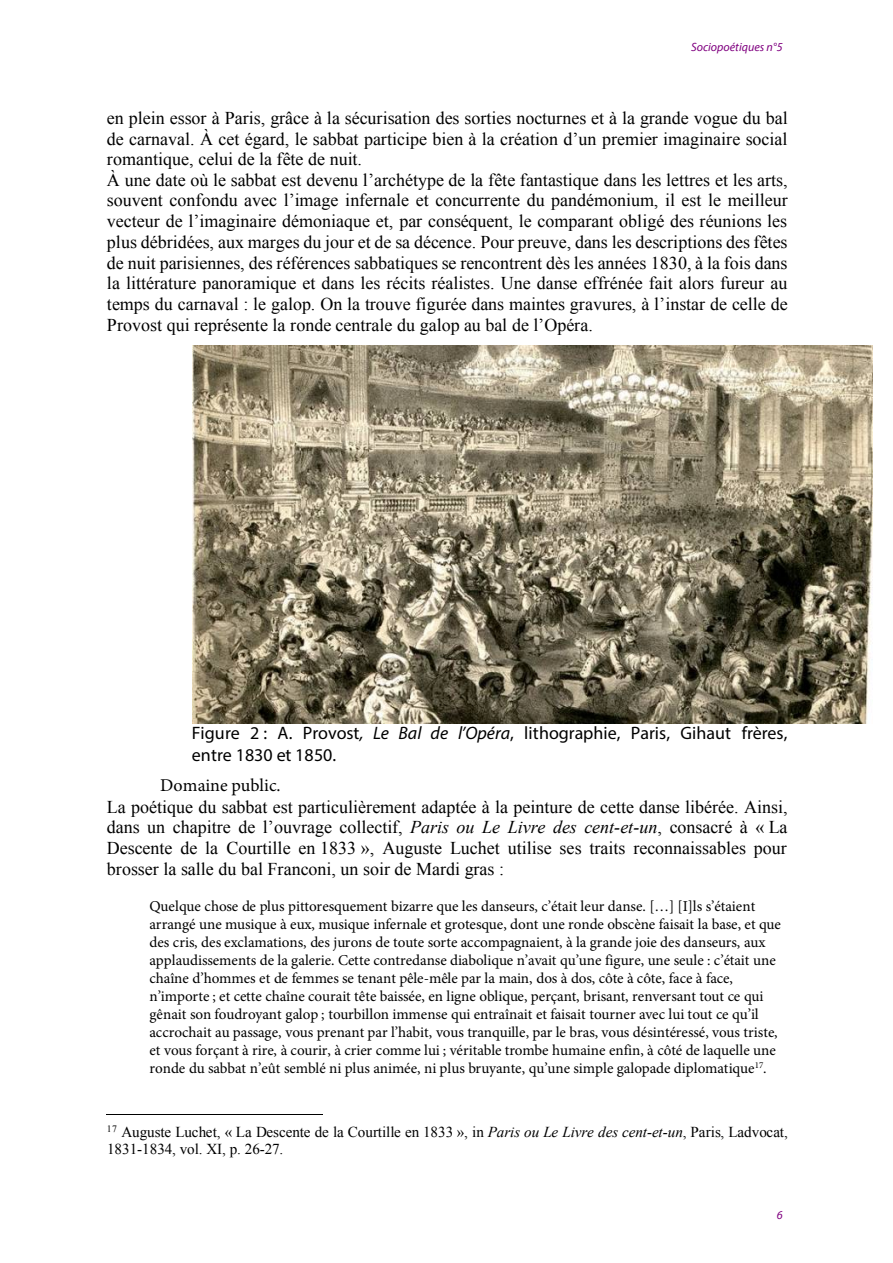
<style>
.page{position:relative;width:893px;height:1263px;background:#fff}
.page>*{position:absolute;margin:0;border:0;box-sizing:border-box;transform-origin:0 0}
.t1{font:18px/20.7px "Times New Roman";color:#000}
.t2{font:18px/21.6px "Myriad Pro";color:#000}
.t3{font:18px "Minion Pro";color:#000}
.t4{font:15.15px/18px "Minion Pro";letter-spacing:-.005em;color:#000}
.t5{font:15.15px/17.2px "Times New Roman";color:#000}
.t6{font:italic 12px "Myriad Pro";color:#800080}
.s1{font-style:italic}
</style>
<div class="page">
<hr style="left:107px;top:1114px;width:216px;height:1px;background:#000">
<img style="left:192px;top:345px;width:681px;height:379px">
<p class="t6" style="left:691px;top:40px;width:93px">Sociopoétiques n°5</p>
<p class="t1" style="left:107px;top:107px;width:682px">en plein essor à Paris, grâce à la sécurisation des sorties nocturnes et à la grande vogue du bal de carnaval. À cet égard, le sabbat participe bien à la création d’un premier imaginaire social romantique, celui de la fête de nuit.<br>À une date où le sabbat est devenu l’archétype de la fête fantastique dans les lettres et les arts, souvent confondu avec l’image infernale et concurrente du pandémonium, il est le meilleur vecteur de l’imaginaire démoniaque et, par conséquent, le comparant obligé des réunions les plus débridées, aux marges du jour et de sa décence. Pour preuve, dans les descriptions des fêtes de nuit parisiennes, des références sabbatiques se rencontrent dès les années 1830, à la fois dans la littérature panoramique et dans les récits réalistes. Une danse effrénée fait alors fureur au temps du carnaval : le galop. On la trouve figurée dans maintes gravures, à l’instar de celle de Provost qui représente la ronde centrale du galop au bal de l’Opéra.</p>
<p class="t2" style="left:192px;top:724px;width:597px">Figure 2 : A. Provost<span class="s1">, Le Bal de l’Opéra</span>, lithographie, Paris, Gihaut frères, entre 1830 et 1850.</p>
<p class="t3" style="left:160px;top:778px;width:122px">Domaine public.</p>
<p class="t1" style="left:107px;top:796px;width:682px;text-align:justify">La poétique du sabbat est particulièrement adaptée à la peinture de cette danse libérée. Ainsi, dans un chapitre de l’ouvrage collectif, <span class="s1">Paris ou Le Livre des cent-et-un</span>, consacré à « La Descente de la Courtille en 1833 », Auguste Luchet utilise ses traits reconnaissables pour brosser la salle du bal Franconi, un soir de Mardi gras :</p>
<p class="t4" style="left:149px;top:899px;width:633px">Quelque chose de plus pittoresquement bizarre que les danseurs, c’était leur danse. […] [I]ls s’étaient arrangé une musique à eux, musique infernale et grotesque, dont une ronde obscène faisait la base, et que des cris, des exclamations, des jurons de toute sorte accompagnaient, à la grande joie des danseurs, aux applaudissements de la galerie. Cette contredanse diabolique n’avait qu’une figure, une seule : c’était une chaîne d’hommes et de femmes se tenant pêle-mêle par la main, dos à dos, côte à côte, face à face, n’importe ; et cette chaîne courait tête baissée, en ligne oblique, perçant, brisant, renversant tout ce qui gênait son foudroyant galop ; tourbillon immense qui entraînait et faisait tourner avec lui tout ce qu’il accrochait au passage, vous prenant par l’habit, vous tranquille, par le bras, vous désintéressé, vous triste, et vous forçant à rire, à courir, à crier comme lui ; véritable trombe humaine enfin, à côté de laquelle une ronde du sabbat n’eût semblé ni plus animée, ni plus bruyante, qu’une simple galopade diplomatique<sup>17</sup>.</p>
<p class="t5" style="left:107px;top:1123px;width:682px"><sup>17</sup> Auguste Luchet, « La Descente de la Courtille en 1833 », in <span class="s1">Paris ou Le Livre des cent-et-un</span>, Paris, Ladvocat,<br>1831-1834, vol. XI, p. 26-27.</p>
<p class="t6" style="left:777px;top:1208px;width:7px">6</p>
</div>
